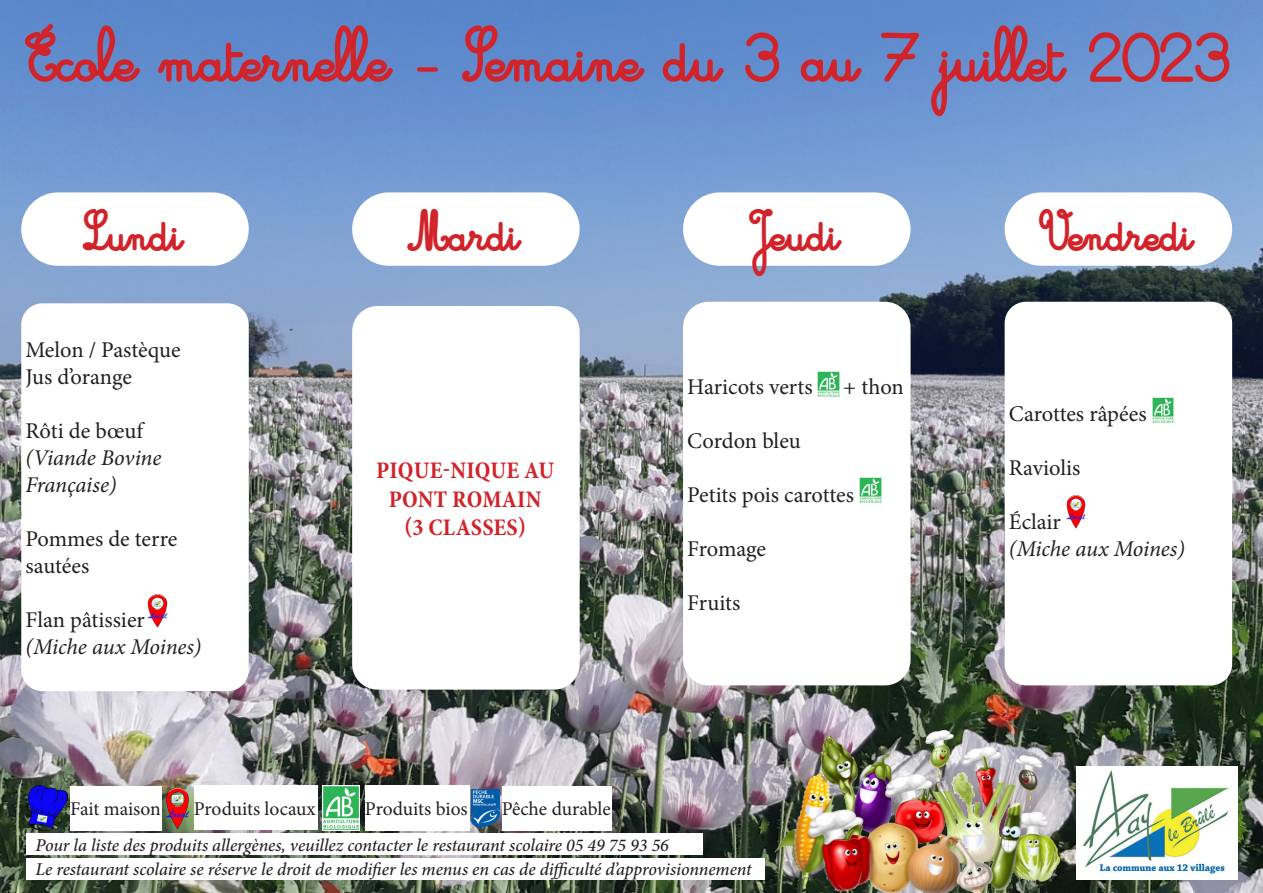
<style>
.page{position:relative;width:1263px;height:893px;background:#fff}
.page>*{position:absolute;margin:0;border:0;box-sizing:border-box;transform-origin:0 0}
.t1{font:58.5px "Cursivestandardbold";color:#d1232a}
.t2{font:43.5px "Cursivestandardbold";color:#d1232a}
.t3{font:700 condensed 24px/28.8px "Minion Pro";letter-spacing:.01em;color:#d1232a;text-align:center}
.t4{font:22.5px/27px "Minion Pro";letter-spacing:-.005em;color:#231f20}
.t5{font:italic 22.5px/27px "Minion Pro";letter-spacing:-.01em;color:#231f20}
.t6{font:19.5px "Minion Pro";letter-spacing:-.005em;color:#231f20}
.t7{font:italic 500 18px "Minion Pro";letter-spacing:-.005em;color:#231f20}
</style>
<div class="page">
<img style="left:0;top:0;width:1263px;height:893px">
<img style="left:1076px;top:766px;width:162px;height:113px">
<div style="left:1005px;top:192px;width:227px;height:74px;background:#fff;border-radius:37px"></div>
<div style="left:21px;top:192px;width:228px;height:74px;background:#fff;border-radius:37px"></div>
<div style="left:683px;top:192px;width:227px;height:74px;background:#fff;border-radius:37px"></div>
<div style="left:352px;top:192px;width:228px;height:74px;background:#fff;border-radius:37px"></div>
<img style="left:29px;top:785px;width:38px;height:45px">
<img style="left:322px;top:785px;width:38px;height:45px">
<div style="left:70px;top:785px;width:91px;height:45px;background:#fff"></div>
<div style="left:194px;top:785px;width:123px;height:45px;background:#fff"></div>
<div style="left:365px;top:785px;width:104px;height:45px;background:#fff"></div>
<img style="left:772px;top:727px;width:290px;height:166px">
<img style="left:164px;top:785px;width:27px;height:45px">
<img style="left:472px;top:789px;width:27px;height:37px">
<div style="left:502px;top:785px;width:110px;height:45px;background:#fff"></div>
<div style="left:27px;top:834px;width:676px;height:21px;background:#fff"></div>
<div style="left:27px;top:858px;width:738px;height:21px;background:#fff"></div>
<div style="left:683px;top:302px;width:227px;height:383px;background:#fff;border-radius:26px"></div>
<div style="left:21px;top:303px;width:228px;height:388px;background:#fff;border-radius:21px"></div>
<div style="left:1005px;top:302px;width:227px;height:383px;background:#fff;border-radius:21px"></div>
<div style="left:352px;top:306px;width:228px;height:384px;background:#fff;border-radius:26px"></div>
<img style="left:147px;top:594px;width:21px;height:34px">
<img style="left:818px;top:371px;width:21px;height:25px">
<img style="left:860px;top:477px;width:21px;height:25px">
<img style="left:1066px;top:495px;width:20px;height:34px">
<img style="left:1152px;top:397px;width:22px;height:25px">
<p class="t1" style="left:28px;top:25px;width:1204px">École maternelle - Semaine du 3 au 7 juillet 2023</p>
<p class="t2" style="left:85px;top:208px;width:99px">Lundi</p>
<p class="t2" style="left:409px;top:208px;width:112px">Mardi</p>
<p class="t2" style="left:751px;top:208px;width:90px">Jeudi</p>
<p class="t2" style="left:1041px;top:208px;width:154px">Vendredi</p>
<p class="t4" style="left:26px;top:336px;width:157px">Melon / Pastèque</p>
<p class="t4" style="left:26px;top:363px;width:108px">Jus d’orange</p>
<p class="t4" style="left:26px;top:417px;width:119px">Rôti de bœuf</p>
<p class="t5" style="left:26px;top:444px;width:137px">(Viande Bovine<br>Française)</p>
<p class="t4" style="left:26px;top:525px;width:153px">Pommes de terre sautées</p>
<p class="t4" style="left:26px;top:606px;width:121px">Flan pâtissier</p>
<p class="t5" style="left:26px;top:633px;width:177px">(Miche aux Moines)</p>
<p class="t3" style="left:376px;top:456px;width:179px">PIQUE-NIQUE AU<br>PONT ROMAIN</p>
<p class="t3" style="left:404px;top:513px;width:123px">(3 CLASSES)</p>
<p class="t4" style="left:687px;top:373px;width:127px">Haricots verts</p>
<p class="t4" style="left:843px;top:373px;width:62px">+ thon</p>
<p class="t4" style="left:687px;top:427px;width:115px">Cordon bleu</p>
<p class="t4" style="left:687px;top:481px;width:168px">Petits pois carottes</p>
<p class="t4" style="left:687px;top:535px;width:80px">Fromage</p>
<p class="t4" style="left:687px;top:589px;width:54px">Fruits</p>
<p class="t6" style="left:70px;top:796px;width:92px">Fait maison</p>
<p class="t6" style="left:194px;top:796px;width:123px">Produits locaux</p>
<p class="t6" style="left:365px;top:796px;width:104px">Produits bios</p>
<p class="t6" style="left:502px;top:796px;width:110px">Pêche durable</p>
<p class="t7" style="left:35px;top:833px;width:635px">Pour la liste des produits allergènes, veuillez contacter le restaurant scolaire 05 49 75 93 56</p>
<p class="t7" style="left:35px;top:857px;width:718px">Le restaurant scolaire se réserve le droit de modifier les menus en cas de difficulté d’approvisionnement</p>
<p class="t4" style="left:1009px;top:400px;width:139px">Carottes râpées</p>
<p class="t4" style="left:1009px;top:454px;width:73px">Raviolis</p>
<p class="t4" style="left:1009px;top:508px;width:54px">Éclair</p>
<p class="t5" style="left:1009px;top:535px;width:177px">(Miche aux Moines)</p>
</div>
